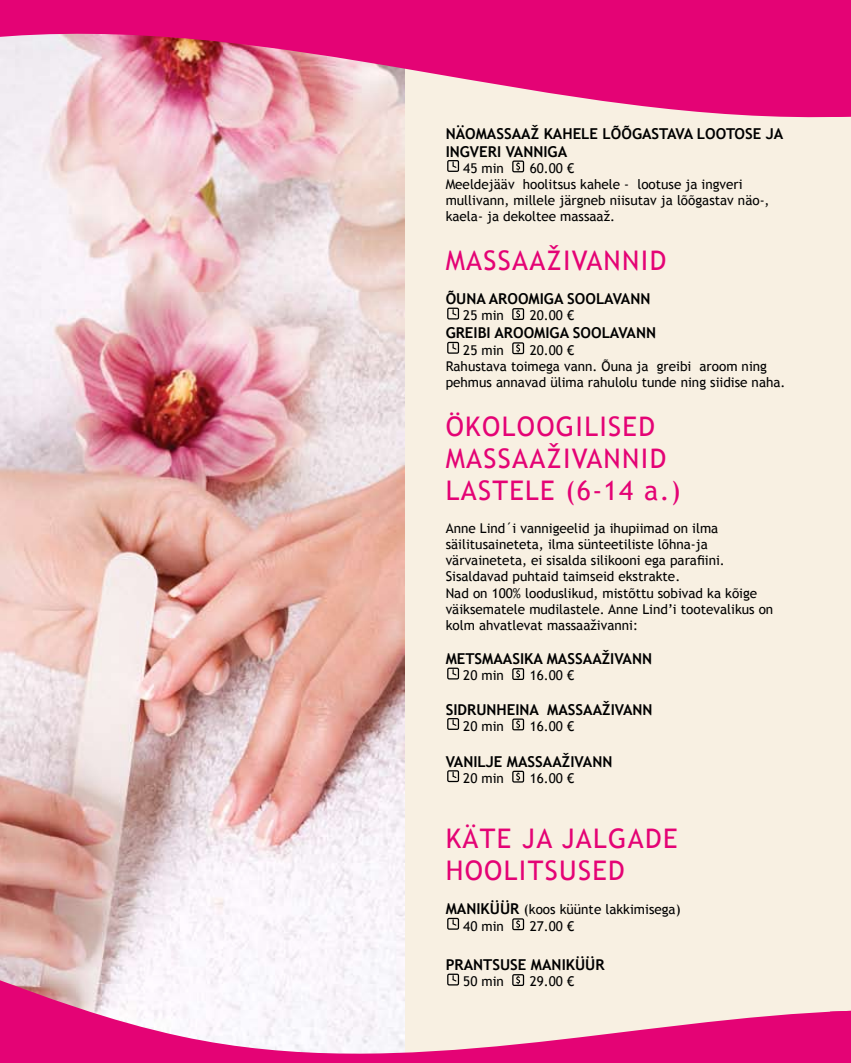
<style>
.page{position:relative;width:851px;height:1063px;background:#fff}
.page>*{position:absolute;margin:0;border:0;box-sizing:border-box;transform-origin:0 0}
.t1{font:27px/32.4px "Trebuchet MS";letter-spacing:.05em;color:#e40375}
.t2{font:700 15px/18px "Trebuchet MS";color:#000}
.t3{font:13.5px/16.2px "Trebuchet MS";color:#000}
</style>
<div class="page">
<div style="left:0;top:0;width:850px;height:1063px;background:#f8f0e2"></div>
<img style="left:0;top:154px;width:404px;height:819px">
<svg style="left:0;top:973px;width:830px;height:90px"></svg>
<svg style="left:0;top:0;width:830px;height:154px"></svg>
<svg style="left:830px;top:1010px;width:20px;height:53px"></svg>
<div style="left:830px;top:0;width:20px;height:117px;background:#e40375"></div>
<svg style="left:447px;top:160px;width:12px;height:12px"></svg>
<svg style="left:512px;top:160px;width:12px;height:12px"></svg>
<svg style="left:447px;top:308px;width:12px;height:12px"></svg>
<svg style="left:512px;top:308px;width:12px;height:12px"></svg>
<svg style="left:447px;top:342px;width:12px;height:12px"></svg>
<svg style="left:512px;top:342px;width:12px;height:12px"></svg>
<svg style="left:447px;top:668px;width:12px;height:12px"></svg>
<svg style="left:512px;top:668px;width:12px;height:12px"></svg>
<svg style="left:447px;top:718px;width:12px;height:12px"></svg>
<svg style="left:512px;top:718px;width:12px;height:12px"></svg>
<svg style="left:447px;top:770px;width:12px;height:12px"></svg>
<svg style="left:512px;top:771px;width:12px;height:12px"></svg>
<svg style="left:447px;top:918px;width:12px;height:12px"></svg>
<svg style="left:512px;top:918px;width:12px;height:12px"></svg>
<svg style="left:447px;top:974px;width:12px;height:12px"></svg>
<svg style="left:512px;top:974px;width:12px;height:12px"></svg>
<p class="t2" style="left:445px;top:124px;width:339px">NÄOMASSAAŽ KAHELE LÕÕGASTAVA LOOTOSE JA<br>INGV</p>
<p class="t2" style="left:479px;top:142px;width:89px">ERI VANN IGA</p>
<p class="t3" style="left:463px;top:160px;width:42px">45 min</p>
<p class="t3" style="left:445px;top:160px;width:325px;text-indent:84px">60.00 €<br>Meeldejääv hoolitsus kahele - lootuse ja ingveri mullivann, millele järgneb niisutav ja lõõgastav näo-, kaela- ja dekoltee massaaž.</p>
<h1 class="t1" style="left:445px;top:245px;width:38px">Massaa</h1>
<h1 class="t1" style="left:546px;top:245px;width:121px">živannid</h1>
<p class="t2" style="left:445px;top:290px;width:74px">ÕUNA AROOM</p>
<p class="t2" style="left:539px;top:290px;width:101px">IGA SOO LAVANN</p>
<p class="t3" style="left:463px;top:308px;width:42px">25 min</p>
<p class="t3" style="left:529px;top:308px;width:46px">20.00 €</p>
<p class="t2" style="left:445px;top:324px;width:79px">GREIBI AROOM</p>
<p class="t2" style="left:545px;top:324px;width:101px">IGA SOO LAVANN</p>
<p class="t3" style="left:463px;top:342px;width:42px">25 min</p>
<p class="t3" style="left:445px;top:342px;width:341px;text-indent:84px">20.00 €<br>Rahustava toimega vann. Õuna ja greibi aroom ning pehmus annavad ülima rahulolu tunde ning siidise naha.</p>
<h1 class="t1" style="left:445px;top:410px;width:168px">Ökoloogi lised massaa</h1>
<h1 class="t1" style="left:445px;top:443px;width:237px;text-indent:101px">živannid lastele (6-14 a.)</h1>
<p class="t3" style="left:445px;top:520px;width:329px">Anne Lind´i vannigeelid ja ihupiimad on ilma säilitusaineteta, ilma sünteetiliste lõhna-ja värvaineteta, ei sisalda silikooni ega parafiini.<br>Sisaldavad puhtaid taimseid ekstrakte.<br>Nad on 100% looduslikud, mistõttu sobivad ka kõige väiksematele mudilastele. Anne Lind’i tootevalikus on kolm ahvatlevat massaaživanni:</p>
<p class="t2" style="left:445px;top:650px;width:21px">METSMAASIKA</p>
<p class="t2" style="left:546px;top:650px;width:10px">MASSAAŽIVANN</p>
<p class="t3" style="left:463px;top:668px;width:42px">20 min</p>
<p class="t3" style="left:529px;top:668px;width:46px">16.00 €</p>
<p class="t2" style="left:445px;top:700px;width:208px">SIDRUNHEINA MASSAAŽIVANN</p>
<p class="t3" style="left:463px;top:718px;width:42px">20 min</p>
<p class="t3" style="left:529px;top:718px;width:46px">16.00 €</p>
<p class="t2" style="left:445px;top:752px;width:168px">VANILJE MASSAAŽIVANN</p>
<p class="t3" style="left:463px;top:770px;width:42px">20 min</p>
<p class="t3" style="left:529px;top:770px;width:46px">16.00 €</p>
<h1 class="t1" style="left:445px;top:822px;width:17px">Käte</h1>
<h1 class="t1" style="left:522px;top:822px;width:139px">ja jalgade</h1>
<h1 class="t1" style="left:445px;top:855px;width:19px">hoo</h1>
<h1 class="t1" style="left:504px;top:855px;width:90px">litsused</h1>
<p class="t2" style="left:445px;top:900px;width:41px">MANIKÜÜR</p>
<p class="t3" style="left:524px;top:902px;width:158px">(koos küünte lakkimisega)</p>
<p class="t3" style="left:463px;top:918px;width:42px">40 min</p>
<p class="t3" style="left:529px;top:918px;width:46px">27.00 €</p>
<p class="t2" style="left:445px;top:956px;width:47px">PRANTSUSE</p>
<p class="t2" style="left:531px;top:956px;width:41px">MANIKÜÜR</p>
<p class="t3" style="left:463px;top:974px;width:42px">50 min</p>
<p class="t3" style="left:529px;top:974px;width:46px">29.00 €</p>
</div>
